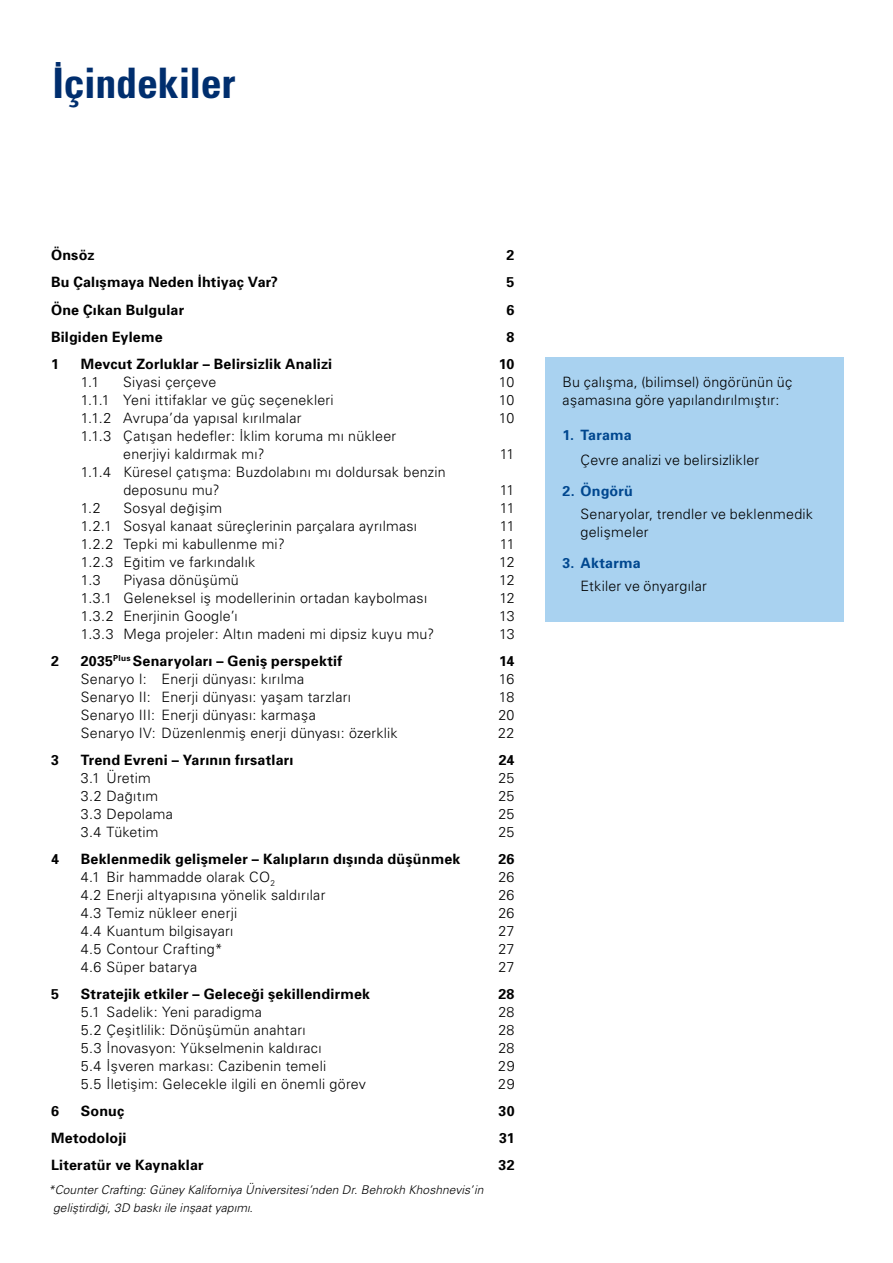
<style>
.page{position:relative;width:893px;height:1263px;background:#fff}
.page>*{position:absolute;margin:0;border:0;box-sizing:border-box;transform-origin:0 0}
.t1{font:42px "Univers Cond Bd Tr";letter-spacing:-.005em;color:#002e6e}
.t2{font:14.25px/18px "Univers Light Tr";letter-spacing:.015em;color:#000}
.t3{font:14.25px "Univers Bold Tr";letter-spacing:.015em;color:#000}
.t4{font:14.25px "Univers Bold Tr";letter-spacing:.015em;color:#00478f}
.t5{font:12px/18px "Univers Light Ita Tr";letter-spacing:.005em;color:#000}
</style>
<div class="page">
<div style="left:546px;top:357px;width:298px;height:265px;background:#a9d2f0"></div>
<h1 class="t1" style="left:52px;top:58px;width:185px">İçindekiler</h1>
<p class="t3" style="left:51px;top:246px;width:45px">Önsöz</p>
<p class="t3" style="left:507px;top:246px;width:9px">2</p>
<p class="t3" style="left:51px;top:273px;width:228px">Bu Çalışmaya Neden İhtiyaç Var?</p>
<p class="t3" style="left:507px;top:273px;width:9px">5</p>
<p class="t3" style="left:51px;top:300px;width:135px">Öne Çıkan Bulgular</p>
<p class="t3" style="left:507px;top:300px;width:9px">6</p>
<p class="t3" style="left:51px;top:327px;width:113px">Bilgiden Eyleme</p>
<p class="t3" style="left:507px;top:327px;width:9px">8</p>
<p class="t3" style="left:51px;top:354px;width:9px">1</p>
<p class="t3" style="left:81px;top:354px;width:253px">Mevcut Zorluklar – Belirsizlik Analizi</p>
<p class="t3" style="left:499px;top:354px;width:17px">10</p>
<p class="t2" style="left:81px;top:372px;width:20px">1.1</p>
<p class="t2" style="left:123px;top:372px;width:95px">Siyasi çerçeve</p>
<p class="t2" style="left:499px;top:372px;width:17px">10</p>
<p class="t2" style="left:81px;top:390px;width:254px">1.1.1 Yeni ittifaklar ve güç seçenekleri</p>
<p class="t2" style="left:499px;top:390px;width:17px">10</p>
<p class="t2" style="left:81px;top:408px;width:222px">1.1.2 Avrupa’da yapısal kırılmalar</p>
<p class="t2" style="left:499px;top:408px;width:17px">10</p>
<p class="t2" style="left:123px;top:426px;width:275px;text-indent:-43px">1.1.3 Çatışan hedefler: İklim koruma mı nükleer enerjiyi kaldırmak mı?</p>
<p class="t2" style="left:500px;top:444px;width:16px">11</p>
<p class="t2" style="left:123px;top:462px;width:324px;text-indent:-43px">1.1.4 Küresel çatışma: Buzdolabını mı doldursak benzin deposunu mu?</p>
<p class="t2" style="left:500px;top:480px;width:16px">11</p>
<p class="t2" style="left:81px;top:498px;width:21px">1.2</p>
<p class="t2" style="left:123px;top:498px;width:100px">Sosyal değişim</p>
<p class="t2" style="left:500px;top:498px;width:16px">11</p>
<p class="t2" style="left:81px;top:516px;width:338px">1.2.1 Sosyal kanaat süreçlerinin parçalara ayrılması</p>
<p class="t2" style="left:500px;top:516px;width:16px">11</p>
<p class="t2" style="left:81px;top:534px;width:205px">1.2.2 Tepki mi kabullenme mi?</p>
<p class="t2" style="left:500px;top:534px;width:16px">11</p>
<p class="t2" style="left:81px;top:552px;width:176px">1.2.3 Eğitim ve farkındalık</p>
<p class="t2" style="left:499px;top:552px;width:17px">12</p>
<p class="t2" style="left:81px;top:570px;width:21px">1.3</p>
<p class="t2" style="left:123px;top:570px;width:117px">Piyasa dönüşümü</p>
<p class="t2" style="left:499px;top:570px;width:17px">12</p>
<p class="t2" style="left:81px;top:588px;width:348px">1.3.1 Geleneksel iş modellerinin ortadan kaybolması</p>
<p class="t2" style="left:499px;top:588px;width:17px">12</p>
<p class="t2" style="left:81px;top:606px;width:158px">1.3.2 Enerjinin Google’ı</p>
<p class="t2" style="left:499px;top:606px;width:17px">13</p>
<p class="t2" style="left:81px;top:624px;width:355px">1.3.3 Mega projeler: Altın madeni mi dipsiz kuyu mu?</p>
<p class="t2" style="left:499px;top:624px;width:17px">13</p>
<p class="t3" style="left:51px;top:651px;width:9px">2</p>
<p class="t3" style="left:81px;top:651px;width:263px">2035<sup>Plus</sup> Senaryoları – Geniş perspektif</p>
<p class="t3" style="left:499px;top:651px;width:17px">14</p>
<p class="t2" style="left:81px;top:669px;width:225px">Senaryo I: Enerji dünyası: kırılma</p>
<p class="t2" style="left:499px;top:669px;width:17px">16</p>
<p class="t2" style="left:81px;top:687px;width:272px">Senaryo II: Enerji dünyası: yaşam tarzları</p>
<p class="t2" style="left:499px;top:687px;width:17px">18</p>
<p class="t2" style="left:81px;top:705px;width:237px">Senaryo III: Enerji dünyası: karmaşa</p>
<p class="t2" style="left:498px;top:705px;width:18px">20</p>
<p class="t2" style="left:81px;top:723px;width:318px">Senaryo IV: Düzenlenmiş enerji dünyası: özerklik</p>
<p class="t2" style="left:498px;top:723px;width:18px">22</p>
<p class="t3" style="left:51px;top:750px;width:9px">3</p>
<p class="t3" style="left:81px;top:750px;width:214px">Trend Evreni – Yarının fırsatları</p>
<p class="t3" style="left:499px;top:750px;width:17px">24</p>
<p class="t2" style="left:81px;top:768px;width:72px">3.1 Üretim</p>
<p class="t2" style="left:498px;top:768px;width:18px">25</p>
<p class="t2" style="left:81px;top:786px;width:79px">3.2 Dağıtım</p>
<p class="t2" style="left:498px;top:786px;width:18px">25</p>
<p class="t2" style="left:81px;top:804px;width:94px">3.3 Depolama</p>
<p class="t2" style="left:498px;top:804px;width:18px">25</p>
<p class="t2" style="left:81px;top:822px;width:79px">3.4 Tüketim</p>
<p class="t2" style="left:498px;top:822px;width:18px">25</p>
<p class="t3" style="left:51px;top:849px;width:9px">4</p>
<p class="t3" style="left:81px;top:849px;width:381px">Beklenmedik gelişmeler – Kalıpların dışında düşünmek</p>
<p class="t3" style="left:499px;top:849px;width:17px">26</p>
<p class="t2" style="left:81px;top:867px;width:196px">4.1 Bir hammadde olarak CO<sub>2</sub></p>
<p class="t2" style="left:498px;top:867px;width:18px">26</p>
<p class="t2" style="left:81px;top:885px;width:246px">4.2 Enerji altyapısına yönelik saldırılar</p>
<p class="t2" style="left:498px;top:885px;width:18px">26</p>
<p class="t2" style="left:81px;top:903px;width:158px">4.3 Temiz nükleer enerji</p>
<p class="t2" style="left:498px;top:903px;width:18px">26</p>
<p class="t2" style="left:81px;top:921px;width:154px">4.4 Kuantum bilgisayarı</p>
<p class="t2" style="left:498px;top:921px;width:18px">27</p>
<p class="t2" style="left:81px;top:939px;width:143px">4.5 Contour Crafting*</p>
<p class="t2" style="left:498px;top:939px;width:18px">27</p>
<p class="t2" style="left:81px;top:957px;width:118px">4.6 Süper batarya</p>
<p class="t2" style="left:498px;top:957px;width:18px">27</p>
<p class="t3" style="left:51px;top:984px;width:9px">5</p>
<p class="t3" style="left:81px;top:984px;width:291px">Stratejik etkiler – Geleceği şekillendirmek</p>
<p class="t3" style="left:499px;top:984px;width:18px">28</p>
<p class="t2" style="left:81px;top:1002px;width:182px">5.1 Sadelik: Yeni paradigma</p>
<p class="t2" style="left:498px;top:1002px;width:18px">28</p>
<p class="t2" style="left:81px;top:1020px;width:226px">5.2 Çeşitlilik: Dönüşümün anahtarı</p>
<p class="t2" style="left:498px;top:1020px;width:18px">28</p>
<p class="t2" style="left:81px;top:1038px;width:242px">5.3 İnovasyon: Yükselmenin kaldıracı</p>
<p class="t2" style="left:498px;top:1038px;width:18px">28</p>
<p class="t2" style="left:81px;top:1056px;width:247px">5.4 İşveren markası: Cazibenin temeli</p>
<p class="t2" style="left:498px;top:1056px;width:18px">29</p>
<p class="t2" style="left:81px;top:1074px;width:287px">5.5 İletişim: Gelecekle ilgili en önemli görev</p>
<p class="t2" style="left:498px;top:1074px;width:18px">29</p>
<p class="t3" style="left:51px;top:1101px;width:9px">6</p>
<p class="t3" style="left:81px;top:1101px;width:45px">Sonuç</p>
<p class="t3" style="left:499px;top:1101px;width:17px">30</p>
<p class="t3" style="left:51px;top:1128px;width:77px">Metodoloji</p>
<p class="t3" style="left:499px;top:1128px;width:17px">31</p>
<p class="t3" style="left:51px;top:1155px;width:154px">Literatür ve Kaynaklar</p>
<p class="t3" style="left:499px;top:1155px;width:18px">32</p>
<p class="t5" style="left:53px;top:1180px;width:432px;text-indent:-5px">*Counter Crafting: Güney Kaliforniya Üniversitesi’nden Dr. Behrokh Khoshnevis’in geliştirdiği, 3D baskı ile inşaat yapımı.</p>
<p class="t2" style="left:563px;top:372px;width:231px">Bu çalışma, (bilimsel) öngörünün üç aşamasına göre yapılandırılmıştır:</p>
<p class="t4" style="left:563px;top:425px;width:71px">1. Tarama</p>
<p class="t2" style="left:580px;top:450px;width:180px">Çevre analizi ve belirsizlikler</p>
<p class="t4" style="left:563px;top:482px;width:72px">2. Öngörü</p>
<p class="t2" style="left:580px;top:504px;width:234px">Senaryolar, trendler ve beklenmedik gelişmeler</p>
<p class="t4" style="left:563px;top:554px;width:80px">3. Aktarma</p>
<p class="t2" style="left:580px;top:576px;width:128px">Etkiler ve önyargılar</p>
</div>
